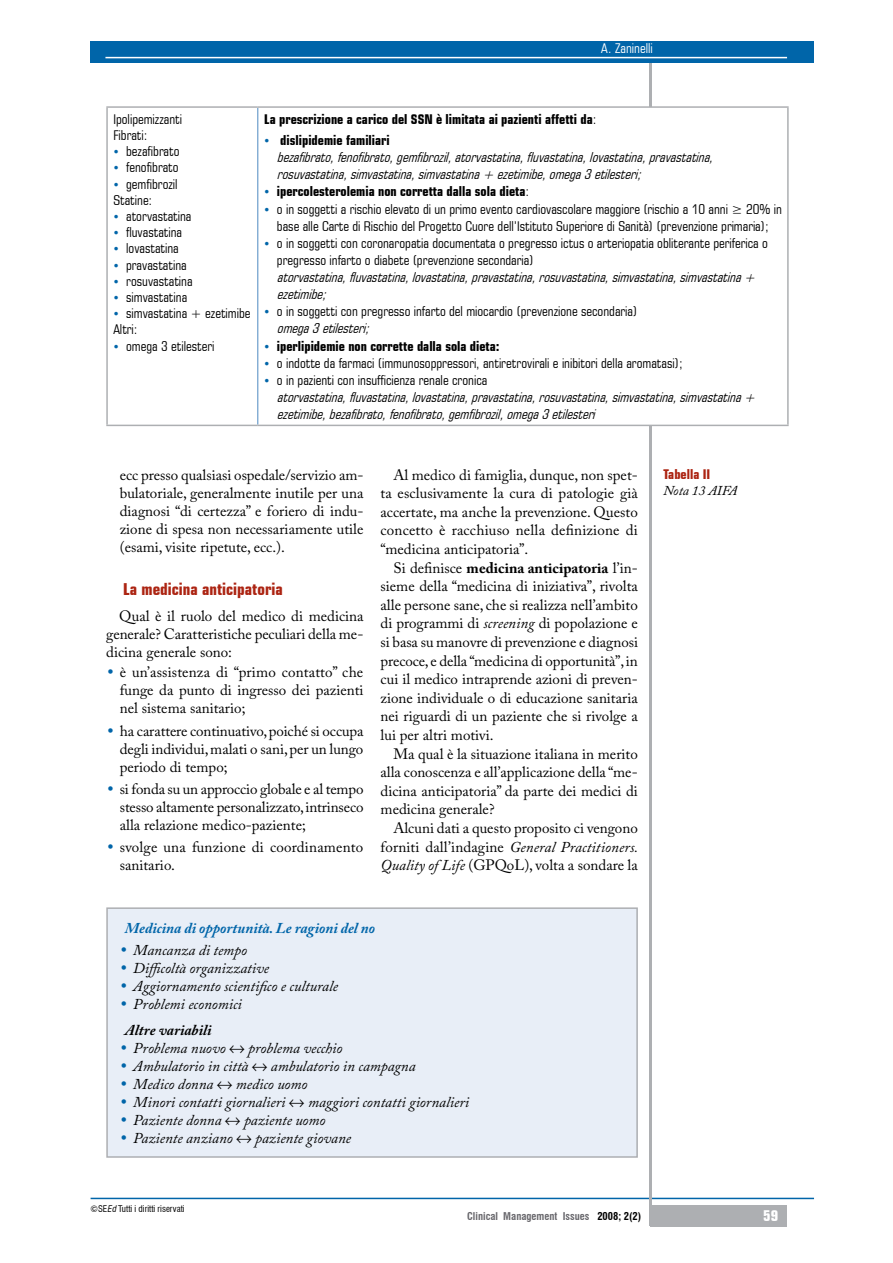
<style>
.page{position:relative;width:893px;height:1263px;background:#fff}
.page>*{position:absolute;margin:0;border:0;box-sizing:border-box;transform-origin:0 0}
.t1{font:700 condensed 16.5px "Square 721 BT";color:#ac2412}
.t2{font:15px/18.6px "Adobe Caslon Pro";color:#000;text-align:justify}
.t3{font:italic 15px/26.5px "Adobe Caslon Pro";color:#000}
.t4{font:italic 700 15px "Adobe Caslon Pro";color:#0065a9}
.t5{font:700 condensed 15px "Square 721 BT";color:#fff}
.t6{font:condensed 13.5px/17.1px "Square 721 BT";color:#000}
.t7{font:italic condensed 13.5px/17.1px "Square 721 BT";color:#000}
.t8{font:700 condensed 13.5px/21.3px "Square 721 BT";color:#000}
.t9{font:condensed 13.5px "Square 721 BT";color:#fff}
.t10{font:italic 13.5px "Adobe Caslon Pro";color:#000}
.t11{font:700 condensed 13.5px "Square 721 BT";color:#ac2412}
.t12{font:12px/16.2px "Wingdings";color:#0065a9;text-align:justify}
.t13{font:700 condensed 10.5px "Swiss 721 BT";color:#68676c}
.t14{font:condensed 9px "Swiss 721 BT";color:#000}
.s1{font-weight:400}
.s2{font-style:italic}
.s3{font-weight:700}
.s4{color:#0065a9}
.s5{color:#000}
</style>
<div class="page">
<hr style="left:91px;top:1198px;width:723px;height:1px;background:#0065a9">
<hr style="left:649px;top:48px;width:3px;height:1178px;background:#adafb2">
<div style="left:651px;top:1205px;width:136px;height:21px;background:#adafb2"></div>
<div style="left:91px;top:41px;width:723px;height:22px;background:#0065a9"></div>
<hr style="left:105px;top:57px;width:682px;height:1px;background:#fff">
<svg style="left:108px;top:108px;width:679px;height:317px"></svg>
<hr style="left:257px;top:108px;width:1px;height:317px;background:#4e8ac1">
<hr style="left:106px;top:106px;width:152px;height:2px;background:#adafb2">
<hr style="left:106px;top:108px;width:2px;height:317px;background:#adafb2">
<hr style="left:258px;top:106px;width:531px;height:2px;background:#adafb2">
<hr style="left:787px;top:108px;width:2px;height:317px;background:#adafb2">
<hr style="left:106px;top:425px;width:152px;height:1px;background:#adafb2">
<hr style="left:258px;top:425px;width:531px;height:1px;background:#adafb2">
<div style="left:107px;top:908px;width:530px;height:249px;background:#e8eef7"></div>
<div style="left:106px;top:907px;width:532px;height:251px;border:2px solid #adafb2"></div>
<svg style="left:265px;top:190px;width:4px;height:21px"></svg>
<p class="t9" style="left:601px;top:40px;width:53px">A. Zaninelli</p>
<p class="t6" style="left:113px;top:111px;width:70px;line-height:16.2px">Ipolipemizzanti<br>Fibrati:</p>
<p class="t6" style="left:126px;top:143px;width:55px">bezafibrato</p>
<p class="t6" style="left:126px;top:159px;width:54px">fenofibrato</p>
<p class="t6" style="left:126px;top:175px;width:53px">gemfibrozil</p>
<p class="t6" style="left:113px;top:191px;width:40px">Statine:</p>
<p class="t6" style="left:126px;top:207px;width:67px">atorvastatina</p>
<p class="t6" style="left:126px;top:224px;width:57px">fluvastatina</p>
<p class="t6" style="left:126px;top:240px;width:54px">lovastatina</p>
<p class="t6" style="left:126px;top:256px;width:62px">pravastatina</p>
<p class="t6" style="left:126px;top:272px;width:68px">rosuvastatina</p>
<p class="t6" style="left:126px;top:288px;width:63px">simvastatina</p>
<p class="t6" style="left:126px;top:305px;width:126px">simvastatina + ezetimibe</p>
<p class="t6" style="left:113px;top:321px;width:26px">Altri:</p>
<p class="t6" style="left:126px;top:337px;width:90px">omega 3 etilesteri</p>
<p class="t12" style="left:113px;top:144px;width:7px">• • •</p>
<p class="t12" style="left:113px;top:209px;width:7px">• • • • • • •</p>
<p class="t12" style="left:113px;top:338px;width:7px">•</p>
<p class="t8" style="left:280px;top:108px;width:318px;text-indent:-16px">La prescrizione a carico del SSN è limitata ai pazienti affetti da<span class="s1">: </span>dislipidemie familiari</p>
<p class="t6" style="left:277px;top:149px;width:507px"><span class="s2">bezafibrato,fenofibrato,gemfibrozil,atorvastatina,fluvastatina,lovastatina,pravastatina, rosuvastatina,simvastatina,simvastatina+ ezetimibe,omega3etilesteri;<br></span><span class="s3">ipercolesterolemia non corretta dalla sola dieta</span>:<br>o in soggetti a rischio elevato di un primo evento cardiovascolare maggiore (rischio a 10 anni ≥ 20% in base alle Carte di Rischio del Progetto Cuore dell’Istituto Superiore di Sanità) (prevenzione primaria);<br>o in soggetti con coronaropatia documentata o pregresso ictus o arteriopatia obliterante periferica o pregresso infarto o diabete (prevenzione secondaria)</p>
<p class="t7" style="left:277px;top:269px;width:484px">atorvastatina,fluvastatina,lovastatina,pravastatina,rosuvastatina,simvastatina,simvastatina+ ezetimibe;</p>
<p class="t6" style="left:277px;top:303px;width:362px">o in soggetti con pregresso infarto del miocardio (prevenzione secondaria)</p>
<p class="t7" style="left:277px;top:320px;width:98px">omega3etilesteri;</p>
<p class="t8" style="left:277px;top:335px;width:224px">iperlipidemie non corrette dalla sola dieta:</p>
<p class="t6" style="left:277px;top:354px;width:407px">o indotte da farmaci (immunosoppressori, antiretrovirali e inibitori della aromatasi); o in pazienti con insufficienza renale cronica</p>
<p class="t7" style="left:277px;top:388px;width:484px">atorvastatina,fluvastatina,lovastatina,pravastatina,rosuvastatina,simvastatina,simvastatina+ ezetimibe,bezafibrato,fenofibrato,gemfibrozil,omega3etilesteri</p>
<p class="t12" style="left:264px;top:133px;width:7px">•</p>
<p class="t12" style="left:264px;top:236px;width:7px">•</p>
<p class="t12" style="left:264px;top:304px;width:7px">•</p>
<p class="t12" style="left:264px;top:338px;width:7px;line-height:17.1px">• • •</p>
<p class="t2" style="left:120px;top:465px;width:245px;line-height:18px">ecc presso qualsiasi ospedale/servizio am&shy;bulatoriale, generalmente inutile per una diagnosi “di certezza” e foriero di indu&shy;zione di spesa non necessariamente utile (esami, visite ripetute, ecc.).</p>
<p class="t1" style="left:123px;top:579px;width:161px">La medicina anticipatoria</p>
<p class="t2" style="left:106px;top:607px;width:259px;line-height:18px;text-indent:13px">Qual è il ruolo del medico di medicina generale? Caratteristiche peculiari della me&shy;dicina generale sono:</p>
<p class="t2" style="left:120px;top:663px;width:245px;line-height:18px;text-indent:-13px"><span class="s4">•</span> è un’assistenza di “primo contatto” che funge da punto di ingresso dei pazienti nel sistema sanitario;</p>
<p class="t2" style="left:120px;top:721px;width:245px;line-height:18px;text-indent:-13px"><span class="s4">•</span> ha carattere continuativo, poiché si occupa degli individui, malati o sani, per un lungo periodo di tempo;</p>
<p class="t2" style="left:120px;top:780px;width:245px;line-height:18px;text-indent:-13px"><span class="s4">•</span> si fonda su un approccio globale e al tempo stesso altamente personalizzato, intrinseco alla relazione medico-paziente;</p>
<p class="t2" style="left:120px;top:838px;width:245px;line-height:18px;text-indent:-13px"><span class="s4">•</span> svolge una funzione di coordinamento sanitario.</p>
<p class="t2" style="left:381px;top:465px;width:259px;text-indent:13px">Al medico di famiglia, dunque, non spet&shy;ta esclusivamente la cura di patologie già accertate, ma anche la prevenzione. Questo concetto è racchiuso nella definizione di “medicina anticipatoria”.</p>
<p class="t2" style="left:381px;top:558px;width:259px;text-indent:13px">Si definisce <span class="s3">medicina anticipatoria</span> l’in&shy;sieme della “medicina di iniziativa”, rivolta alle persone sane, che si realizza nell’ambito di programmi di <span class="s2">screening</span> di popolazione e si basa su manovre di prevenzione e diagnosi precoce, e della “medicina di opportunità”, in cui il medico intraprende azioni di preven&shy;zione individuale o di educazione sanitaria nei riguardi di un paziente che si rivolge a lui per altri motivi.</p>
<p class="t2" style="left:381px;top:744px;width:259px;text-indent:13px">Ma qual è la situazione italiana in merito alla conoscenza e all’applicazione della “me&shy;dicina anticipatoria” da parte dei medici di medicina generale?</p>
<p class="t2" style="left:381px;top:818px;width:259px;text-indent:13px">Alcuni dati a questo proposito ci vengono forniti dall’indagine <span class="s2">General Practitioners.<br>Quality of Life</span> (GPQoL), volta a sondare la</p>
<p class="t4" style="left:125px;top:919px;width:252px">Medicina di opportunità. Le ragioni del no</p>
<p class="t3" style="left:121px;top:936px;width:128px"><span class="s4">•</span> Mancanza di tempo</p>
<p class="t3" style="left:121px;top:954px;width:150px"><span class="s4">•</span> Difficoltà organizzative</p>
<p class="t3" style="left:121px;top:972px;width:219px"><span class="s4">•</span> Aggiornamento scientifico e culturale</p>
<p class="t3" style="left:121px;top:990px;width:123px"><span class="s4">•</span> Problemi economici<br><span class="s3">Altre variabili</span></p>
<p class="t3" style="left:121px;top:1035px;width:223px"><span class="s4">•</span> Problema nuovo ↔ problema vecchio</p>
<p class="t3" style="left:121px;top:1053px;width:297px"><span class="s4">•</span> Ambulatorio in città ↔ ambulatorio in campagna</p>
<p class="t3" style="left:121px;top:1071px;width:188px"><span class="s4">•</span> Medico donna ↔ medico uomo</p>
<p class="t3" style="left:121px;top:1089px;width:350px"><span class="s4">•</span> Minori contatti giornalieri ↔ maggiori contatti giornalieri</p>
<p class="t3" style="left:121px;top:1107px;width:206px"><span class="s4">•</span> Paziente donna ↔ paziente uomo</p>
<p class="t3" style="left:121px;top:1125px;width:232px"><span class="s4">•</span> Paziente anziano ↔ paziente giovane</p>
<p class="t11" style="left:663px;top:466px;width:49px">Tabella II</p>
<p class="t10" style="left:663px;top:482px;width:75px">Nota 13 AIFA</p>
<p class="t14" style="left:91px;top:1203px;width:96px">©SE<span class="s2">Ed</span> Tutti i diritti riservati</p>
<p class="t13" style="left:467px;top:1209px;width:176px">Clinical Management Issues <span class="s5">2008; 2(2)</span></p>
<p class="t5" style="left:763px;top:1207px;width:17px">59</p>
</div>
